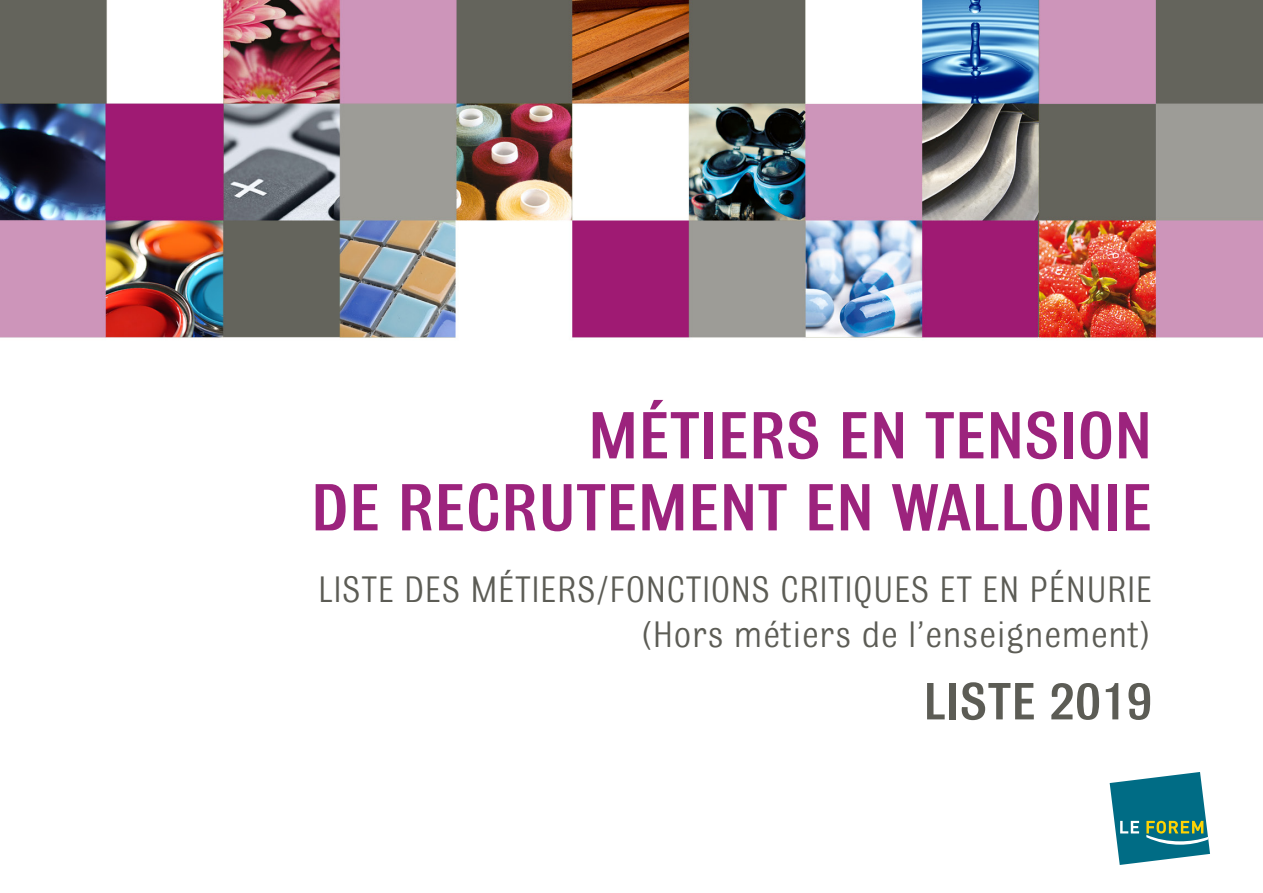
<style>
.page{position:relative;width:1263px;height:893px;background:#fff}
.page>*{position:absolute;margin:0;border:0;box-sizing:border-box;transform-origin:0 0}
.t1{font:500 70.5px "Bulldog";color:#9c237d}
.t2{font:500 55.5px "Bulldog";color:#5c5c55}
.t3{font:39px "Bulldog";letter-spacing:.01em;color:#5c5c55}
</style>
<div class="page">
<img style="left:0;top:0;width:1263px;height:338px">
<svg style="left:1109px;top:772px;width:101px;height:93px"></svg>
<p class="t1" style="left:588px;top:400px;width:566px">MÉTIERS EN TENSION</p>
<p class="t1" style="left:311px;top:472px;width:843px">DE RECRUTEMENT EN WALLONIE</p>
<p class="t3" style="left:318px;top:570px;width:836px">LISTE DES MÉTIERS/FONCTIONS CRITIQUES ET EN PÉNURIE</p>
<p class="t3" style="left:640px;top:615px;width:514px">(Hors métiers de l’enseignement)</p>
<p class="t2" style="left:923px;top:673px;width:231px">LISTE 2019</p>
</div>
